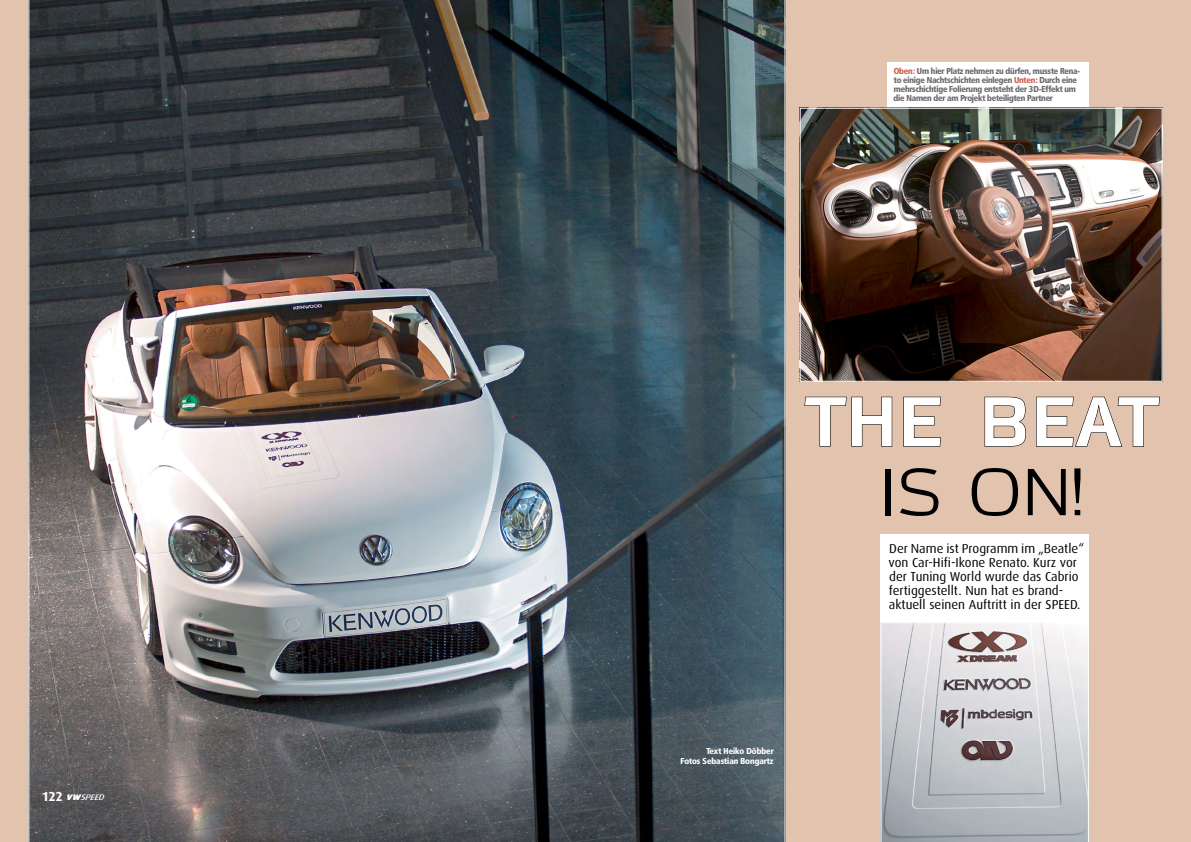
<style>
.page{position:relative;width:1191px;height:842px;background:#e2c3ad}
.page>*{position:absolute;margin:0;border:0;box-sizing:border-box;transform-origin:0 0}
.t1{font:700 76.2px "Azoft Sans";color:#fff}
.t2{font:72px "Azoft Sans";color:#000}
.t3{font:13px/14px "Dax";color:#000}
.t4{font:900 8.5px/9px "Frutiger Condensed BQ";letter-spacing:-.02em;color:#6a696e}
.t5{font:900 8.5px/10px "Frutiger Condensed BQ";color:#fff;text-align:right}
.t6{font:italic 500 8px "Dax Wide";color:#fff}
.s1{font-family:"Dax";font-weight:700;font-style:normal;font-size:13px}
.s2{font-weight:900}
.s3{color:#cb614d}
</style>
<div class="page">
<div style="left:887px;top:62px;width:202px;height:83px;background:#fff"></div>
<div style="left:880px;top:534px;width:209px;height:118px;background:#fff"></div>
<img style="left:28px;top:0;width:757px;height:842px">
<img style="left:801px;top:110px;width:359px;height:270px">
<div style="left:799px;top:108px;width:363px;height:274px;border:1px solid #fff"></div>
<svg style="left:880px;top:622px;width:209px;height:220px;background:#c5c6c9"></svg>
<svg style="left:804px;top:396px;width:88px;height:51px"></svg>
<svg style="left:903px;top:396px;width:38px;height:51px"></svg>
<svg style="left:984px;top:396px;width:42px;height:51px"></svg>
<svg style="left:1036px;top:396px;width:124px;height:51px"></svg>
<p class="t6" style="left:42px;top:792px;width:66px"><span class="s1">1 2 2</span> <span class="s2">VW</span> SPEED</p>
<p class="t4" style="left:893px;top:66px;width:188px"><span class="s3">Oben:</span> Um hier Platz nehmen zu dürfen, musste Rena&shy;to einige Nachtschichten einlegen <span class="s3">Unten:</span> Durch eine mehrschichtige Folierung entsteht der 3D-Effekt um die Namen der am Projekt beteiligten Partner</p>
<h1 class="t1" style="left:804px;top:369px;width:356px">THE BEAT</h1>
<h2 class="t2" style="left:879px;top:446px;width:206px">IS ON!</h2>
<h3 class="t3" style="left:888px;top:541px;width:197px">Der Name ist Programm im „Beatle“ von Car-Hifi-Ikone Renato. Kurz vor der Tuning World wurde das Cabrio fertiggestellt. Nun hat es brand&shy;aktuell seinen Auftritt in der SPEED.</h3>
<p class="t5" style="left:680px;top:746px;width:95px">Text Heiko Döbber<br>Fotos Sebastian Bongartz</p>
</div>
